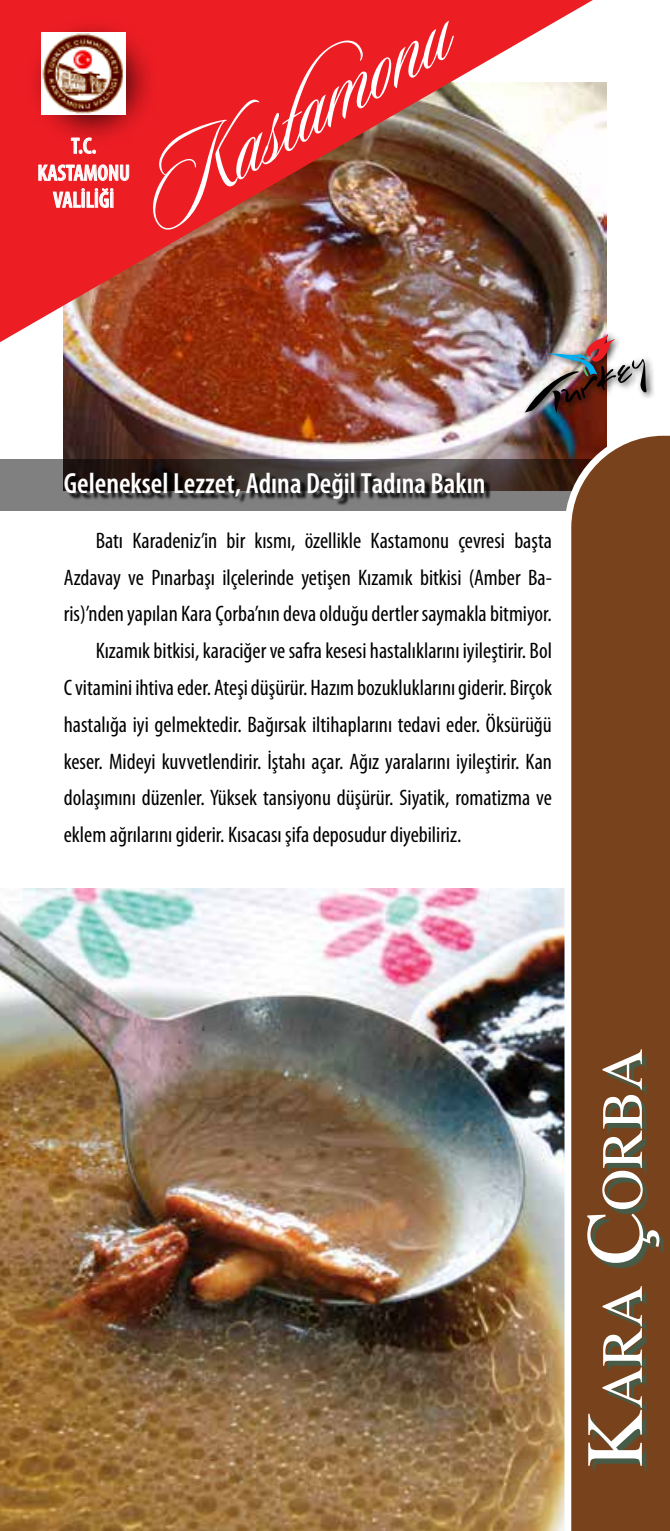
<style>
.page{position:relative;width:670px;height:1531px;background:#fff}
.page>*{position:absolute;margin:0;border:0;box-sizing:border-box;transform-origin:0 0}
.t1{font:58.5px "Times";color:#fff}
.t2{font:600 condensed 29.25px "Myriad Pro";color:#fff}
.t3{font:condensed 22.5px "Myriad Pro";color:#000}
.t4{font:600 condensed 22.5px/27px "Myriad Pro";color:#fff;text-align:center}
.s1{font-size:81px}
</style>
<div class="page">
<img style="left:63px;top:353px;width:544px;height:106px">
<svg style="left:0;top:459px;width:561px;height:52px;background:#5c5553"></svg>
<img style="left:0;top:889px;width:561px;height:642px">
<svg style="left:561px;top:426px;width:109px;height:1105px;background:#865937"></svg>
<svg style="left:67px;top:475px;width:424px;height:30px;background:#43403e"></svg>
<div style="left:591px;top:1054px;width:73px;height:416px;background:#366457;opacity:.75"></div>
<img style="left:0;top:0;width:607px;height:353px">
<img style="left:153px;top:21px;width:301px;height:211px">
<div style="left:26px;top:16px;width:133px;height:132px;background:#000;opacity:.75"></div>
<img style="left:42px;top:33px;width:84px;height:82px">
<svg style="left:70px;top:137px;width:26px;height:18px"></svg>
<svg style="left:38px;top:164px;width:92px;height:18px;background:#f37277"></svg>
<svg style="left:52px;top:188px;width:61px;height:21px"></svg>
<div style="left:521px;top:330px;width:134px;height:91px;background:#000;opacity:.75"></div>
<img style="left:525px;top:333px;width:123px;height:80px">
<p class="t4" style="left:38px;top:133px;width:94px">T.C.<br>KASTAMONU<br>VALİLİĞİ</p>
<h2 class="t2" style="left:64px;top:467px;width:423px">Geleneksel Lezzet, Adına Değil Tadına Bakın</h2>
<p class="t3" style="left:96px;top:527px;width:458px">Batı Karadeniz’in bir kısmı, özellikle Kastamonu çevresi başta</p>
<p class="t3" style="left:64px;top:564px;width:489px">Azdavay ve Pınarbaşı ilçelerinde yetişen Kızamık bitkisi (Amber Ba-</p>
<p class="t3" style="left:64px;top:600px;width:489px">ris)’nden yapılan Kara Çorba’nın deva olduğu dertler saymakla bitmiyor.</p>
<p class="t3" style="left:96px;top:637px;width:458px">Kızamık bitkisi, karaciğer ve safra kesesi hastalıklarını iyileştirir. Bol</p>
<p class="t3" style="left:64px;top:674px;width:489px">C vitamini ihtiva eder. Ateşi düşürür. Hazım bozukluklarını giderir. Birçok</p>
<p class="t3" style="left:64px;top:711px;width:489px">hastalığa iyi gelmektedir. Bağırsak iltihaplarını tedavi eder. Öksürüğü</p>
<p class="t3" style="left:64px;top:747px;width:489px">keser. Mideyi kuvvetlendirir. İştahı açar. Ağız yaralarını iyileştirir. Kan</p>
<p class="t3" style="left:64px;top:784px;width:489px">dolaşımını düzenler. Yüksek tansiyonu düşürür. Siyatik, romatizma ve</p>
<p class="t3" style="left:64px;top:821px;width:399px">eklem ağrılarını giderir. Kısacası şifa deposudur diyebiliriz.</p>
<h1 class="t1" style="left:567px;top:1467px;width:420px;rotate:-90deg"><span class="s1">K</span>ARA <span class="s1">Ç</span>ORBA</h1>
</div>
